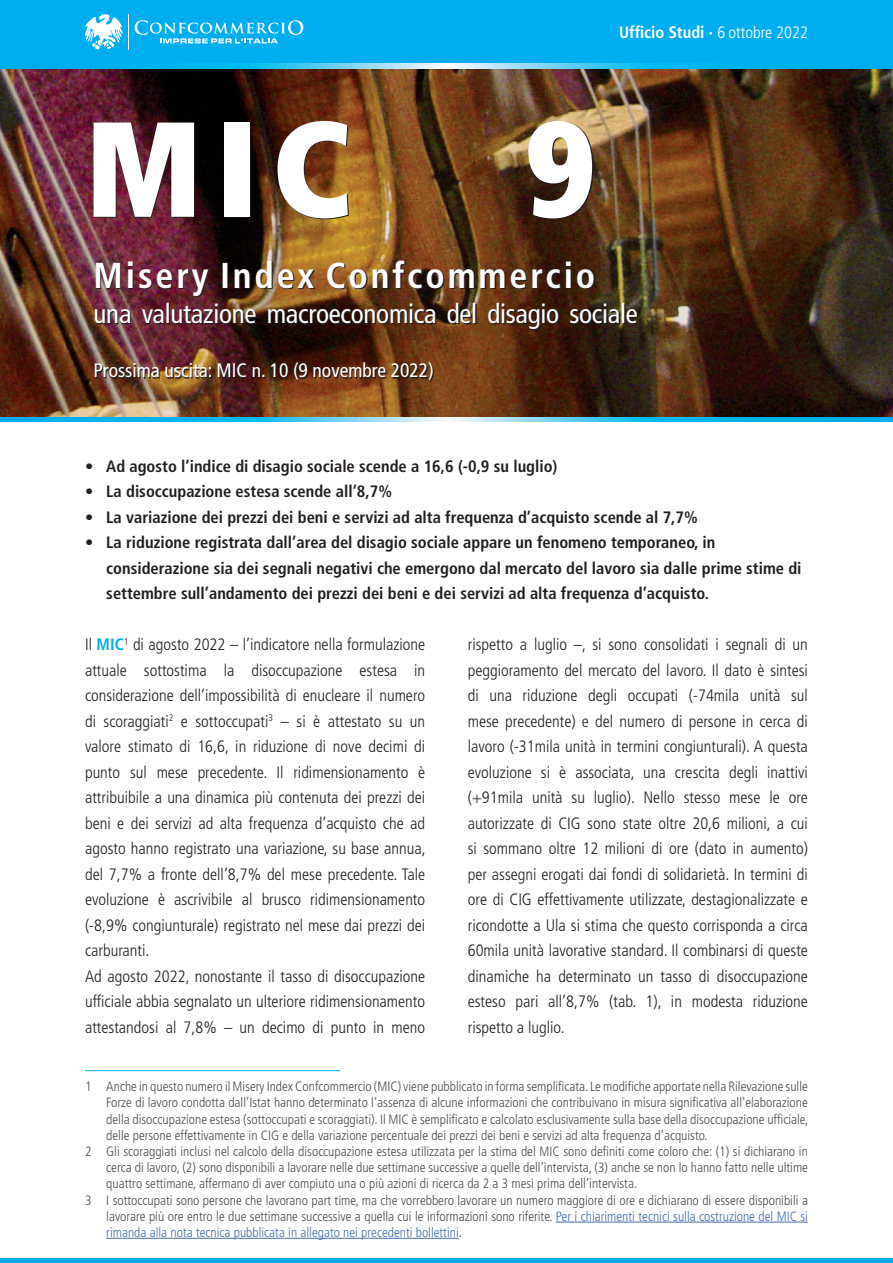
<style>
.page{position:relative;width:893px;height:1263px;background:#fff}
.page>*{position:absolute;margin:0;border:0;box-sizing:border-box;transform-origin:0 0}
.t1{font:900 condensed 135px "Frutiger LT Std";color:#fff}
.t2{font:700 condensed 36px "Frutiger LT Std";letter-spacing:.08em;color:#fff}
.t3{font:condensed 27px "Frutiger LT Std";letter-spacing:-.01em;color:#fff}
.t4{font:condensed 19.5px "Frutiger LT Std";color:#fff}
.t5{font:300 condensed 16.5px/25.5px "Frutiger LT Std";color:#231f20}
.t6{font:700 condensed 16.5px/25.5px "Frutiger LT Std";color:#231f20}
.t7{font:700 condensed 16.5px "Frutiger LT Std";color:#fff}
.t8{font:300 condensed 13.5px "Frutiger LT Std";color:#4b4c4d}
.t9{font:300 condensed 13.5px "Frutiger LT Std";color:#436da8}
.s1{font-weight:300}
.s2{font-weight:700;color:#00aeef}
.s3{color:#436da8}
.s4{color:#4b4c4d}
</style>
<div class="page">
<hr style="left:0;top:1259px;width:893px;height:4px;background:#00aeef">
<img style="left:0;top:68px;width:893px;height:350px">
<img style="left:95px;top:122px;width:543px;height:259px">
<div style="left:0;top:0;width:893px;height:68px;background:#00aeef"></div>
<svg style="left:135px;top:20px;width:168px;height:23px"></svg>
<svg style="left:85px;top:14px;width:44px;height:36px"></svg>
<svg style="left:214px;top:64px;width:466px;height:4px"></svg>
<svg style="left:0;top:418px;width:893px;height:4px;background:#38c2f2"></svg>
<hr style="left:85px;top:1070px;width:255px;height:1px;background:#00aeef">
<hr style="left:556px;top:1222px;width:252px;height:1px;background:#436da8">
<hr style="left:106px;top:1238px;width:353px;height:1px;background:#436da8">
<p class="t7" style="left:619px;top:23px;width:190px">Ufficio Studi · <span class="s1">6 ottobre 2022</span></p>
<h1 class="t1" style="left:85px;top:87px;width:268px">MIC</h1>
<h1 class="t1" style="left:525px;top:87px;width:72px">9</h1>
<h2 class="t2" style="left:94px;top:254px;width:503px">Misery Index Confcommercio</h2>
<h3 class="t3" style="left:94px;top:298px;width:546px">una valutazione macroeconomica del disagio sociale</h3>
<p class="t4" style="left:94px;top:359px;width:342px">Prossima uscita: MIC n. 10 (9 novembre 2022)</p>
<p class="t6" style="left:85px;top:453px;width:474px">• Ad agosto l’indice di disagio sociale scende a 16,6 (-0,9 su luglio)</p>
<p class="t6" style="left:85px;top:479px;width:309px">• La disoccupazione estesa scende all’8,7%</p>
<p class="t6" style="left:85px;top:504px;width:614px">• La variazione dei prezzi dei beni e servizi ad alta frequenza d’acquisto scende al 7,7%</p>
<p class="t6" style="left:106px;top:530px;width:697px;text-indent:-21px">• La riduzione registrata dall’area del disagio sociale appare un fenomeno temporaneo, in considerazione sia dei segnali negativi che emergono dal mercato del lavoro sia dalle prime stime di settembre sull’andamento dei prezzi dei beni e dei servizi ad alta frequenza d’acquisto.</p>
<p class="t5" style="left:85px;top:632px;width:342px">Il <span class="s2">MIC</span><sup>1</sup> di agosto 2022 – l’indicatore nella formulazione attuale sottostima la disoccupazione estesa in considerazione dell’impossibilità di enucleare il numero di scoraggiati<sup>2</sup> e sottoccupati<sup>3</sup> – si è attestato su un valore stimato di 16,6, in riduzione di nove decimi di punto sul mese precedente. Il ridimensionamento è attribuibile a una dinamica più contenuta dei prezzi dei beni e dei servizi ad alta frequenza d’acquisto che ad agosto hanno registrato una variazione, su base annua, del 7,7% a fronte dell’8,7% del mese precedente. Tale evoluzione è ascrivibile al brusco ridimensionamento (-8,9% congiunturale) registrato nel mese dai prezzi dei carburanti.<br>Ad agosto 2022, nonostante il tasso di disoccupazione ufficiale abbia segnalato un ulteriore ridimensionamento attestandosi al 7,8% – un decimo di punto in meno</p>
<p class="t5" style="left:468px;top:632px;width:342px;text-align:justify">rispetto a luglio –, si sono consolidati i segnali di un peggioramento del mercato del lavoro. Il dato è sintesi di una riduzione degli occupati (-74mila unità sul mese precedente) e del numero di persone in cerca di lavoro (-31mila unità in termini congiunturali). A questa evoluzione si è associata, una crescita degli inattivi (+91mila unità su luglio). Nello stesso mese le ore autorizzate di CIG sono state oltre 20,6 milioni, a cui si sommano oltre 12 milioni di ore (dato in aumento) per assegni erogati dai fondi di solidarietà. In termini di ore di CIG effettivamente utilizzate, destagionalizzate e ricondotte a Ula si stima che questo corrisponda a circa 60mila unità lavorative standard. Il combinarsi di queste dinamiche ha determinato un tasso di disoccupazione esteso pari all’8,7% (tab. 1), in modesta riduzione rispetto a luglio.</p>
<p class="t8" style="left:85px;top:1079px;width:724px">1 Anche in questo numero il Misery Index Confcommercio (MIC) viene pubblicato in forma semplificata. Le modifiche apportate nella Rilevazione sulle</p>
<p class="t8" style="left:106px;top:1095px;width:703px">Forze di lavoro condotta dall’Istat hanno determinato l’assenza di alcune informazioni che contribuivano in misura significativa all’elaborazione</p>
<p class="t8" style="left:106px;top:1111px;width:703px">della disoccupazione estesa (sottoccupati e scoraggiati). Il MIC è semplificato e calcolato esclusivamente sulla base della disoccupazione ufficiale,</p>
<p class="t8" style="left:106px;top:1127px;width:603px">delle persone effettivamente in CIG e della variazione percentuale dei prezzi dei beni e servizi ad alta frequenza d’acquisto.</p>
<p class="t8" style="left:85px;top:1143px;width:724px">2 Gli scoraggiati inclusi nel calcolo della disoccupazione estesa utilizzata per la stima del MIC sono definiti come coloro che: (1) si dichiarano in</p>
<p class="t8" style="left:106px;top:1160px;width:703px">cerca di lavoro, (2) sono disponibili a lavorare nelle due settimane successive a quelle dell’intervista, (3) anche se non lo hanno fatto nelle ultime</p>
<p class="t8" style="left:106px;top:1176px;width:532px">quattro settimane, affermano di aver compiuto una o più azioni di ricerca da 2 a 3 mesi prima dell’intervista.</p>
<p class="t8" style="left:85px;top:1192px;width:724px">3 I sottoccupati sono persone che lavorano part time, ma che vorrebbero lavorare un numero maggiore di ore e dichiarano di essere disponibili a</p>
<p class="t8" style="left:106px;top:1208px;width:703px">lavorare più ore entro le due settimane successive a quella cui le informazioni sono riferite. <span class="s3">Per i chiarimenti tecnici sulla costruzione del MIC si</span></p>
<p class="t9" style="left:106px;top:1224px;width:357px">rimanda alla nota tecnica pubblicata in allegato nei precedenti bollettini<span class="s4">.</span></p>
</div>
